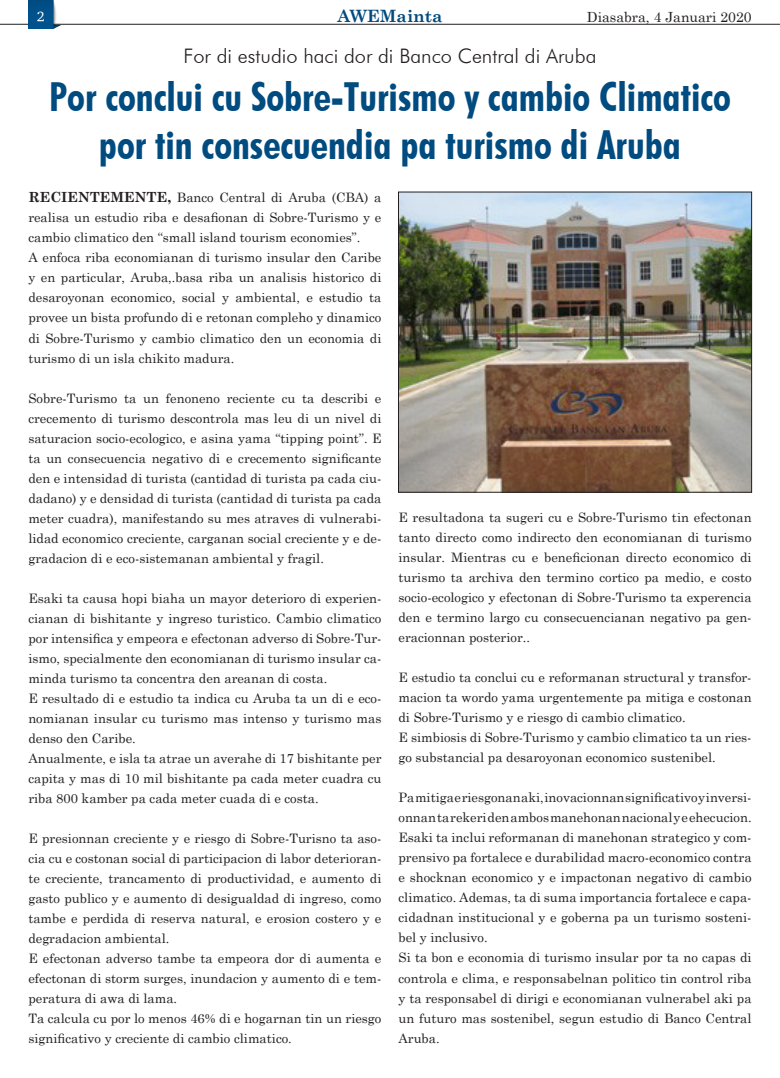
<style>
.page{position:relative;width:780px;height:1078px;background:#fff}
.page>*{position:absolute;margin:0;border:0;box-sizing:border-box;transform-origin:0 0}
.No_Spacing{font:700 condensed 40px/48px "Futura BT";color:#004b80;text-align:center}
.No_Spacing-2{font:300 20px "Futura BT";color:#231f20}
.Body_Text_14{font:700 17px "Century Schoolbook";color:#004b80}
.Body_Text_14-2{font:14px "Century Schoolbook";color:#231f20}
.t1{font:14px "Charter ITCTT";color:#fff}
.Body_Text_14-3{font:13px/20px "Century Schoolbook";color:#231f20;text-align:justify}
.s1{font-weight:700;font-size:14px}
</style>
<div class="page">
<img style="left:28px;top:0;width:33px;height:28px">
<svg style="left:0;top:24px;width:28px;height:1px"></svg>
<hr style="left:53px;top:24px;width:727px;height:1px;background:#231f20">
<img style="left:400px;top:194px;width:349px;height:296px">
<div style="left:398px;top:192px;width:353px;height:300px;border:1px solid #231f20"></div>
<p class="t1" style="left:37px;top:7px;width:9px">2</p>
<p class="Body_Text_14" style="left:337px;top:3px;width:107px">AWEMainta</p>
<p class="Body_Text_14-2" style="left:586px;top:5px;width:166px">Diasabra, 4 Januari 2020</p>
<p class="No_Spacing-2" style="left:183px;top:44px;width:414px">For di estudio haci dor di Banco Central di Aruba</p>
<p class="No_Spacing" style="left:49px;top:73px;width:683px">Por conclui cu Sobre-Turismo y cambio Climatico por tin consecuendia pa turismo di Aruba</p>
<p class="Body_Text_14-3" style="left:28px;top:186px;width:354px"><span class="s1">RECIENTEMENTE,</span> Banco Central di Aruba (CBA) a realisa un estudio riba e desafionan di Sobre-Turismo y e cambio climatico den “small island tourism economies”.</p>
<p class="Body_Text_14-3" style="left:28px;top:246px;width:354px">A enfoca riba economianan di turismo insular den Caribe y en particular, Aruba,.basa riba un analisis historico di desaroyonan economico, social y ambiental, e estudio ta provee un bista profundo di e retonan compleho y dinamico di Sobre-Turismo y cambio climatico den un economia di turismo di un isla chikito madura.</p>
<p class="Body_Text_14-3" style="left:28px;top:386px;width:354px">Sobre-Turismo ta un fenoneno reciente cu ta describi e crecemento di turismo descontrola mas leu di un nivel di saturacion socio-ecologico, e asina yama “tipping point”. E ta un consecuencia negativo di e crecemento significante den e intensidad di turista (cantidad di turista pa cada ciu&shy;dadano) y e densidad di turista (cantidad di turista pa cada meter cuadra), manifestando su mes atraves di vulnerabi&shy;lidad economico creciente, carganan social creciente y e de&shy;gradacion di e eco-sistemanan ambiental y fragil.</p>
<p class="Body_Text_14-3" style="left:28px;top:586px;width:354px">Esaki ta causa hopi biaha un mayor deterioro di experien&shy;cianan di bishitante y ingreso turistico. Cambio climatico por intensifica y empeora e efectonan adverso di Sobre-Tur&shy;ismo, specialmente den economianan di turismo insular ca&shy;minda turismo ta concentra den areanan di costa.</p>
<p class="Body_Text_14-3" style="left:28px;top:686px;width:354px">E resultado di e estudio ta indica cu Aruba ta un di e eco&shy;nomianan insular cu turismo mas intenso y turismo mas denso den Caribe.</p>
<p class="Body_Text_14-3" style="left:28px;top:746px;width:354px">Anualmente, e isla ta atrae un averahe di 17 bishitante per capita y mas di 10 mil bishitante pa cada meter cuadra cu riba 800 kamber pa cada meter cuada di e costa.</p>
<p class="Body_Text_14-3" style="left:28px;top:826px;width:354px">E presionnan creciente y e riesgo di Sobre-Turisno ta aso&shy;cia cu e costonan social di participacion di labor deterioran&shy;te creciente, trancamento di productividad, e aumento di gasto publico y e aumento di desigualdad di ingreso, como tambe e perdida di reserva natural, e erosion costero y e degradacion ambiental.</p>
<p class="Body_Text_14-3" style="left:28px;top:946px;width:354px">E efectonan adverso tambe ta empeora dor di aumenta e efectonan di storm surges, inundacion y aumento di e tem&shy;peratura di awa di lama.</p>
<p class="Body_Text_14-3" style="left:28px;top:1006px;width:354px">Ta calcula cu por lo menos 46% di e hogarnan tin un riesgo significativo y creciente di cambio climatico.</p>
<p class="Body_Text_14-3" style="left:398px;top:506px;width:354px">E resultadona ta sugeri cu e Sobre-Turismo tin efectonan tanto directo como indirecto den economianan di turismo insular. Mientras cu e beneficionan directo economico di turismo ta archiva den termino cortico pa medio, e costo socio-ecologico y efectonan di Sobre-Turismo ta experencia den e termino largo cu consecuencianan negativo pa gen&shy;eracionnan posterior..</p>
<p class="Body_Text_14-3" style="left:398px;top:666px;width:354px">E estudio ta conclui cu e reformanan structural y transfor&shy;macion ta wordo yama urgentemente pa mitiga e costonan di Sobre-Turismo y e riesgo di cambio climatico.</p>
<p class="Body_Text_14-3" style="left:398px;top:726px;width:354px">E simbiosis di Sobre-Turismo y cambio climatico ta un ries&shy;go substancial pa desaroyonan economico sustenibel.</p>
<p class="Body_Text_14-3" style="left:398px;top:786px;width:354px">Pa mitiga e riesgonan aki, inovacionnan significativo y inversi&shy;onnan ta rekeri den ambos manehonan nacional y e ehecucion.<br>Esaki ta inclui reformanan di manehonan strategico y com&shy;prensivo pa fortalece e durabilidad macro-economico contra e shocknan economico y e impactonan negativo di cambio climatico. Ademas, ta di suma importancia fortalece e capa&shy;cidadnan institucional y e goberna pa un turismo sosteni&shy;bel y inclusivo.</p>
<p class="Body_Text_14-3" style="left:398px;top:946px;width:354px">Si ta bon e economia di turismo insular por ta no capas di controla e clima, e responsabelnan politico tin control riba y ta responsabel di dirigi e economianan vulnerabel aki pa un futuro mas sostenibel, segun estudio di Banco Central Aruba.</p>
</div>
